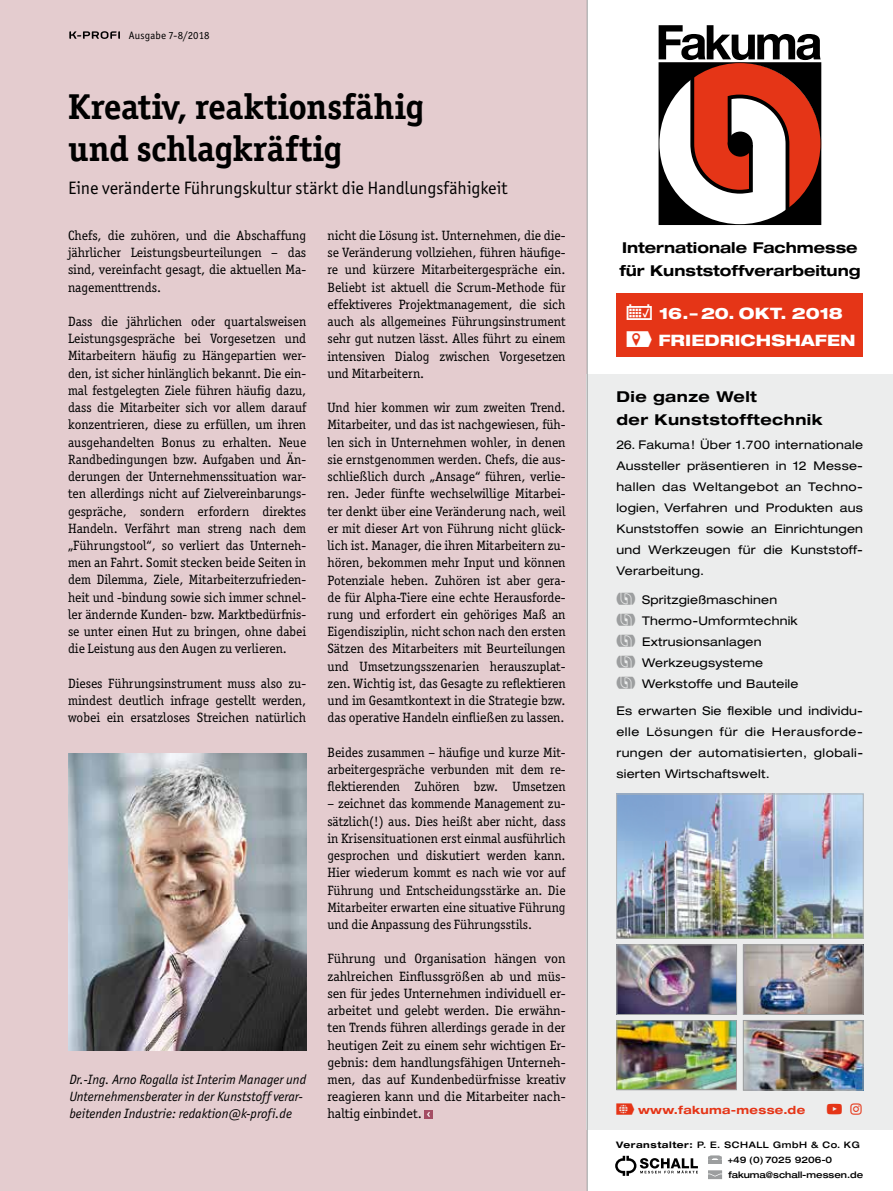
<style>
.page{position:relative;width:893px;height:1191px;background:#fff}
.page>*{position:absolute;margin:0;border:0;box-sizing:border-box;transform-origin:0 0}
.t1{font:700 36px/42px "Officina Ser ITC Std";color:#000}
.t2{font:18px "Officina Sans ITC Std";letter-spacing:-.005em;color:#000}
.t3{font:800 expanded 15.75px/27px "Helvetica Neue LT Std";letter-spacing:.005em;color:#fff}
.t4{font:700 expanded 15px/22.5px "Helvetica Neue LT Std";color:#000}
.t5{font:700 expanded 15px/22.5px "Helvetica Neue LT Std";letter-spacing:.03em;color:#000}
.t6{font:13.5px/17.2px "Officina Ser ITC Std";color:#000;text-align:justify}
.t7{font:italic 13.5px/17.2px "Officina Sans ITC Std";color:#000}
.t8{font:expanded 12px/21px "Helvetica Neue LT Std";letter-spacing:.02em;color:#000;text-align:justify}
.t9{font:700 expanded 11.25px "Helvetica Neue LT Std";letter-spacing:.03em;color:#e53517}
.t10{font:11.25px "schall webfont 20180301";color:#e53517}
.t11{font:10.8px "Officina Sans ITC Std";letter-spacing:.015em;color:#000}
.t12{font:500 expanded 9px/15px "Helvetica Neue LT Std";color:#000}
.t13{font:500 expanded 9px "Helvetica Neue LT Std";letter-spacing:.06em;color:#000}
.s1{font-family:"Officina Sans ITC Std";font-weight:700;font-size:10.5px;color:#fff}
.s2{font-family:"schall webfont 20180301";font-weight:400;font-stretch:normal}
.s3{font-family:"schall webfont 20180301";font-stretch:normal;color:#9c9e9f}
.s4{font-weight:700}
.s5{font-stretch:normal}
</style>
<div class="page">
<div style="left:0;top:0;width:587px;height:1191px;background:#e4cccf"></div>
<svg style="left:69px;top:31px;width:51px;height:8px"></svg>
<img style="left:587px;top:0;width:306px;height:1191px">
<img style="left:68px;top:753px;width:238px;height:297px">
<div style="left:425px;top:1110px;width:8px;height:8px;background:#a44d64"></div>
<p class="t11" style="left:129px;top:29px;width:82px">Ausgabe 7-8/2018</p>
<h1 class="t1" style="left:68px;top:86px;width:358px">Kreativ, reaktionsfähig und schlagkräftig</h1>
<h2 class="t2" style="left:68px;top:178px;width:441px">Eine veränderte Führungskultur stärkt die Handlungsfähigkeit</h2>
<p class="t6" style="left:68px;top:227px;width:240px">Chefs, die zuhören, und die Abschaffung jährlicher Leistungsbeurteilungen – das sind, vereinfacht gesagt, die aktuellen Ma&shy;nagementtrends.</p>
<p class="t6" style="left:68px;top:313px;width:240px">Dass die jährlichen oder quartalsweisen Leistungsgespräche bei Vorgesetzen und Mitarbeitern häufig zu Hängepartien wer&shy;den, ist sicher hinlänglich bekannt. Die ein&shy;mal festgelegten Ziele führen häufig dazu, dass die Mitarbeiter sich vor allem darauf konzentrieren, diese zu erfüllen, um ihren ausgehandelten Bonus zu erhalten. Neue Randbedingungen bzw. Aufgaben und Än&shy;derungen der Unternehmenssituation war&shy;ten allerdings nicht auf Zielvereinbarungs&shy;gespräche, sondern erfordern direktes Handeln. Verfährt man streng nach dem „Führungstool“, so verliert das Unterneh&shy;men an Fahrt. Somit stecken beide Seiten in dem Dilemma, Ziele, Mitarbeiterzufrieden&shy;heit und -bindung sowie sich immer schnel&shy;ler ändernde Kunden- bzw. Marktbedürfnis&shy;se unter einen Hut zu bringen, ohne dabei die Leistung aus den Augen zu verlieren.</p>
<p class="t6" style="left:68px;top:674px;width:240px">Dieses Führungsinstrument muss also zu&shy;mindest deutlich infrage gestellt werden, wobei ein ersatzloses Streichen natürlich</p>
<p class="t7" style="left:69px;top:1070px;width:238px">Dr.-Ing. Arno Rogalla ist Interim Manager und<br>Unternehmensberater in der Kunststoff verar&shy;beitenden Industrie: redaktion@k-profi.de</p>
<p class="t6" style="left:327px;top:227px;width:240px">nicht die Lösung ist. Unternehmen, die die&shy;se Veränderung vollziehen, führen häufige&shy;re und kürzere Mitarbeitergespräche ein.<br>Beliebt ist aktuell die Scrum-Methode für effektiveres Projektmanagement, die sich auch als allgemeines Führungsinstrument sehr gut nutzen lässt. Alles führt zu einem intensiven Dialog zwischen Vorgesetzen und Mitarbeitern.</p>
<p class="t6" style="left:327px;top:399px;width:240px">Und hier kommen wir zum zweiten Trend.<br>Mitarbeiter, und das ist nachgewiesen, füh&shy;len sich in Unternehmen wohler, in denen sie ernstgenommen werden. Chefs, die aus&shy;schließlich durch „Ansage“ führen, verlie&shy;ren. Jeder fünfte wechselwillige Mitarbei&shy;ter denkt über eine Veränderung nach, weil er mit dieser Art von Führung nicht glück&shy;lich ist. Manager, die ihren Mitarbeitern zu&shy;hören, bekommen mehr Input und können Potenziale heben. Zuhören ist aber gera&shy;de für Alpha-Tiere eine echte Herausforde&shy;rung und erfordert ein gehöriges Maß an Eigendisziplin, nicht schon nach den ersten Sätzen des Mitarbeiters mit Beurteilungen und Umsetzungsszenarien herauszuplat&shy;zen. Wichtig ist, das Gesagte zu reflektieren und im Gesamtkontext in die Strategie bzw. das operative Handeln einfließen zu lassen.</p>
<p class="t6" style="left:327px;top:743px;width:240px">Beides zusammen – häufige und kurze Mit&shy;arbeitergespräche verbunden mit dem re&shy;flektierenden Zuhören bzw. Umsetzen</p>
<p class="t6" style="left:327px;top:795px;width:240px">– zeichnet das kommende Management zu&shy;sätzlich(!) aus. Dies heißt aber nicht, dass in Krisensituationen erst einmal ausführlich gesprochen und diskutiert werden kann.<br>Hier wiederum kommt es nach wie vor auf Führung und Entscheidungsstärke an. Die Mitarbeiter erwarten eine situative Führung und die Anpassung des Führungsstils.</p>
<p class="t6" style="left:327px;top:950px;width:240px">Führung und Organisation hängen von zahlreichen Einflussgrößen ab und müs&shy;sen für jedes Unternehmen individuell er&shy;arbeitet und gelebt werden. Die erwähn&shy;ten Trends führen allerdings gerade in der heutigen Zeit zu einem sehr wichtigen Er&shy;gebnis: dem handlungsfähigen Unterneh&shy;men, das auf Kundenbedürfnisse kreativ reagieren kann und die Mitarbeiter nach&shy;haltig einbindet. <span class="s1">‹</span></p>
<p class="t4" style="left:619px;top:236px;width:243px">Internationale Fachmesse für Kunststoffverarbeitung</p>
<p class="t3" style="left:627px;top:300px;width:230px"><span class="s2">D</span> 16.– 20. OKT. 2018 <span class="s2">a</span> FRIEDRICHSHAFEN</p>
<p class="t5" style="left:616px;top:385px;width:208px">Die ganze Welt<br>der Kunststofftechnik</p>
<p class="t8" style="left:616px;top:434px;width:248px">26. Fakuma! Über 1.700 internationale Aussteller präsentieren in 12 Messe&shy;hallen das Weltangebot an Techno&shy;logien, Verfahren und Produkten aus Kunststoffen sowie an Einrichtungen und Werkzeugen für die Kunststoff-Verarbeitung.</p>
<p class="t8" style="left:616px;top:589px;width:184px;text-align:left"><span class="s3">4</span> Spritzgießmaschinen<br><span class="s3">4</span> Thermo-Umformtechnik<br><span class="s3">4</span> Extrusionsanlagen<br><span class="s3">4</span> Werkzeugsysteme<br><span class="s3">4</span> Werkstoffe und Bauteile</p>
<p class="t8" style="left:616px;top:700px;width:248px">Es erwarten Sie flexible und individu&shy;elle Lösungen für die Herausforde&shy;rungen der automatisierten, globali&shy;sierten Wirtschaftswelt.</p>
<p class="t9" style="left:616px;top:1103px;width:190px"><span class="s2">@</span> www.fakuma-messe.de</p>
<p class="t10" style="left:827px;top:1103px;width:43px">B g</p>
<p class="t13" style="left:616px;top:1139px;width:245px"><span class="s4">Veranstalter:</span> P. E. SCHALL GmbH &amp; Co. KG</p>
<p class="t12" style="left:728px;top:1152px;width:137px"><span class="s5">+</span>49 (0) 7025 9206-0 fakuma@schall-messen.de</p>
</div>
